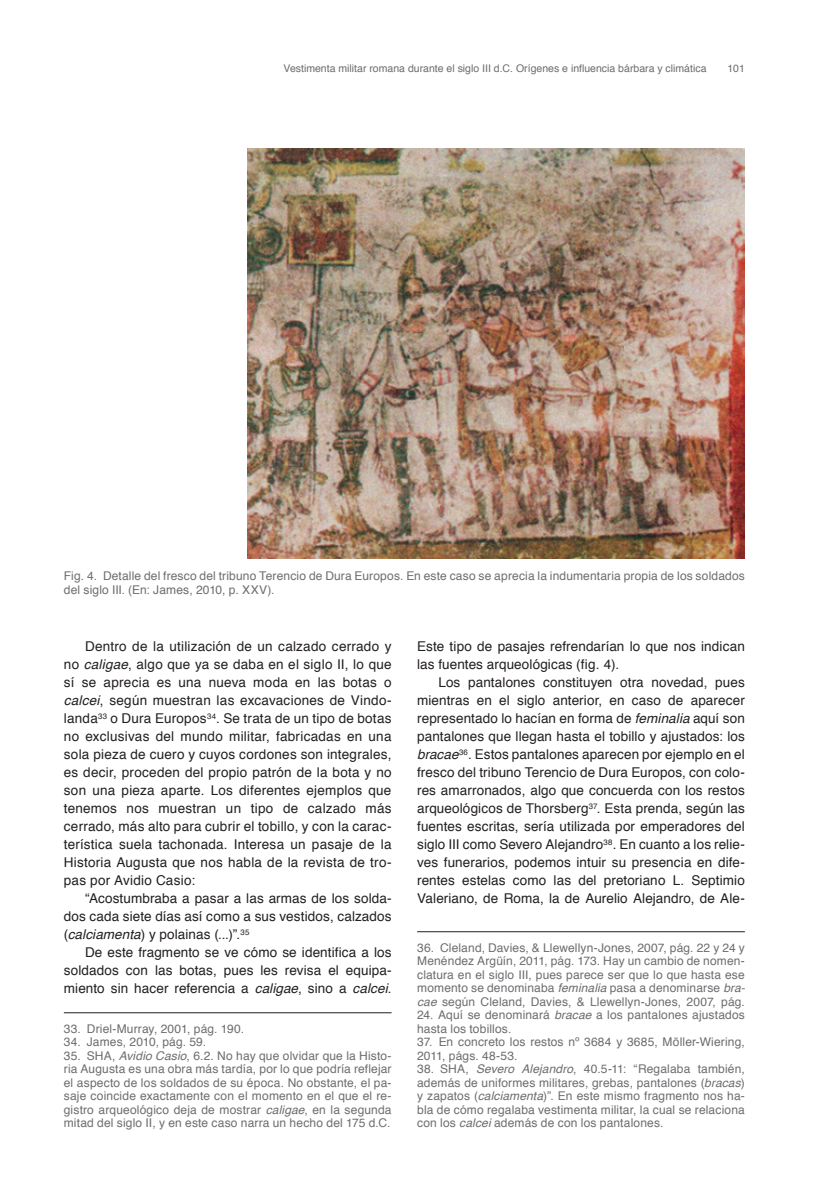
<style>
.page{position:relative;width:830px;height:1191px;background:#fff}
.page>*{position:absolute;margin:0;border:0;box-sizing:border-box;transform-origin:0 0}
.t1{font:13.5px/18px "Helvetica";letter-spacing:.01em;color:#231f20;text-align:justify}
.t2{font:12px/13.5px "Helvetica";letter-spacing:.01em;color:#6c6d70;text-align:justify}
.t3{font:10.5px "Helvetica";color:#6c6d70}
.s1{font-style:italic}
</style>
<div class="page">
<hr style="left:64px;top:1012px;width:327px;height:1px;background:#231f20">
<hr style="left:417px;top:931px;width:327px;height:1px;background:#231f20">
<img style="left:247px;top:149px;width:497px;height:409px">
<p class="t3" style="left:283px;top:64px;width:424px">Vestimenta militar romana durante el siglo III d.C. Orígenes e influencia bárbara y climática</p>
<p class="t3" style="left:727px;top:64px;width:19px">101</p>
<p class="t2" style="left:64px;top:569px;width:682px;line-height:14.4px">Fig. 4. Detalle del fresco del tribuno Terencio de Dura Europos. En este caso se aprecia la indumentaria propia de los soldados del siglo III. (En: James, 2010, p. XXV).</p>
<p class="t1" style="left:64px;top:638px;width:329px;text-indent:21px">Dentro de la utilización de un calzado cerrado y no <span class="s1">caligae</span>, algo que ya se daba en el siglo II, lo que sí se aprecia es una nueva moda en las botas o <span class="s1">calcei</span>, según muestran las excavaciones de Vindo&shy;landa<sup>33</sup> o Dura Europos<sup>34</sup>. Se trata de un tipo de botas no exclusivas del mundo militar, fabricadas en una sola pieza de cuero y cuyos cordones son integrales, es decir, proceden del propio patrón de la bota y no son una pieza aparte. Los diferentes ejemplos que tenemos nos muestran un tipo de calzado más cerrado, más alto para cubrir el tobillo, y con la carac&shy;terística suela tachonada. Interesa un pasaje de la Historia Augusta que nos habla de la revista de tro&shy;pas por Avidio Casio:</p>
<p class="t1" style="left:64px;top:890px;width:329px;text-indent:21px">“Acostumbraba a pasar a las armas de los solda&shy;dos cada siete días así como a sus vestidos, calzados (<span class="s1">calciamenta</span>) y polainas (...)”.<sup>35</sup></p>
<p class="t1" style="left:64px;top:944px;width:329px;text-indent:21px">De este fragmento se ve cómo se identifica a los soldados con las botas, pues les revisa el equipa&shy;miento sin hacer referencia a <span class="s1">caligae</span>, sino a <span class="s1">calcei</span>.</p>
<p class="t2" style="left:64px;top:1022px;width:182px">33. Driel-Murray, 2001, pág. 190.</p>
<p class="t2" style="left:64px;top:1036px;width:144px">34. James, 2010, pág. 59.</p>
<p class="t2" style="left:64px;top:1049px;width:329px">35. SHA, <span class="s1">Avidio Casio</span>, 6.2. No hay que olvidar que la Histo&shy;ria Augusta es una obra más tardía, por lo que podría reflejar el aspecto de los soldados de su época. No obstante, el pa&shy;saje coincide exactamente con el momento en el que el re&shy;gistro arqueológico deja de mostrar <span class="s1">caligae</span>, en la segunda mitad del siglo II, y en este caso narra un hecho del 175 d.C.</p>
<p class="t1" style="left:417px;top:638px;width:329px">Este tipo de pasajes refrendarían lo que nos indican las fuentes arqueológicas (fig. 4).</p>
<p class="t1" style="left:417px;top:674px;width:329px;text-indent:21px">Los pantalones constituyen otra novedad, pues mientras en el siglo anterior, en caso de aparecer representado lo hacían en forma de <span class="s1">feminalia</span> aquí son pantalones que llegan hasta el tobillo y ajustados: los <span class="s1">bracae</span><sup>36</sup>. Estos pantalones aparecen por ejemplo en el fresco del tribuno Terencio de Dura Europos, con colo&shy;res amarronados, algo que concuerda con los restos arqueológicos de Thorsberg<sup>37</sup>. Esta prenda, según las fuentes escritas, sería utilizada por emperadores del siglo III como Severo Alejandro<sup>38</sup>. En cuanto a los relie&shy;ves funerarios, podemos intuir su presencia en dife&shy;rentes estelas como las del pretoriano L. Septimio Valeriano, de Roma, la de Aurelio Alejandro, de Ale-</p>
<p class="t2" style="left:417px;top:941px;width:329px">36. Cleland, Davies, &amp; Llewellyn-Jones, 2007, pág. 22 y 24 y Menéndez Argüín, 2011, pág. 173. Hay un cambio de nomen&shy;clatura en el siglo III, pues parece ser que lo que hasta ese momento se denominaba <span class="s1">feminalia</span> pasa a denominarse <span class="s1">bra&shy;cae</span> según Cleland, Davies, &amp; Llewellyn-Jones, 2007, pág.</p>
<p class="t2" style="left:417px;top:1009px;width:329px">24. Aquí se denominará <span class="s1">bracae</span> a los pantalones ajustados hasta los tobillos.</p>
<p class="t2" style="left:417px;top:1036px;width:329px">37. En concreto los restos nº 3684 y 3685, Möller-Wiering,<br>2011, págs. 48-53.</p>
<p class="t2" style="left:417px;top:1063px;width:329px">38. SHA, <span class="s1">Severo Alejandro</span>, 40.5-11: “Regalaba también, además de uniformes militares, grebas, pantalones (<span class="s1">bracas</span>) y zapatos (<span class="s1">calciamenta</span>)”. En este mismo fragmento nos ha&shy;bla de cómo regalaba vestimenta militar, la cual se relaciona con los <span class="s1">calcei</span> además de con los pantalones.</p>
</div>
